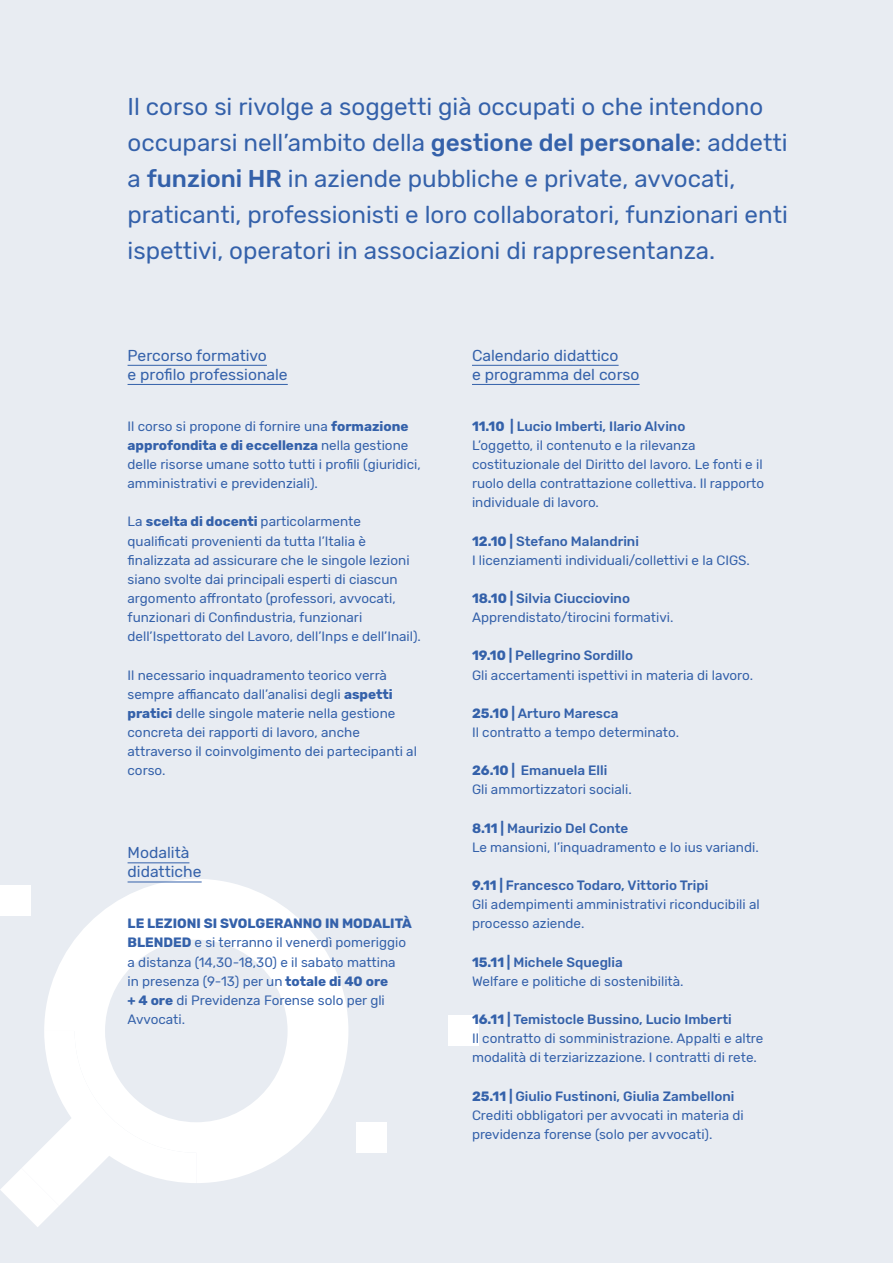
<style>
.page{position:relative;width:893px;height:1263px;background:#e8ecf2}
.page>*{position:absolute;margin:0;border:0;box-sizing:border-box;transform-origin:0 0}
.t1{font:24.15px/36px "Rubik";color:#3461aa}
.t2{font:15.75px/19.2px "Rubik";color:#3461aa}
.t3{font:13.5px/19.2px "Rubik";color:#3461aa}
.s1{font-weight:500}
.s2{font-weight:700}
</style>
<div class="page">
<svg style="left:44px;top:879px;width:304px;height:304px;fill:#fafafc"></svg>
<svg style="left:0;top:1031px;width:196px;height:196px"></svg>
<div style="left:448px;top:1016px;width:30px;height:30px;background:#fff"></div>
<div style="left:0;top:885px;width:30px;height:31px;background:#fff"></div>
<div style="left:357px;top:1122px;width:30px;height:31px;background:#fff"></div>
<hr style="left:128px;top:365px;width:139px;height:1px;background:#3461aa">
<hr style="left:128px;top:384px;width:160px;height:1px;background:#3461aa">
<hr style="left:472px;top:365px;width:147px;height:1px;background:#3461aa">
<hr style="left:472px;top:384px;width:168px;height:1px;background:#3461aa">
<hr style="left:128px;top:862px;width:61px;height:1px;background:#3461aa">
<hr style="left:128px;top:882px;width:74px;height:1px;background:#3461aa">
<p class="t1" style="left:128px;top:89px;width:662px">Il corso si rivolge a soggetti già occupati o che intendono occuparsi nell’ambito della <span class="s1">gestione del personale</span>: addetti a <span class="s1">funzioni HR</span> in aziende pubbliche e private, avvocati, praticanti, professionisti e loro collaboratori, funzionari enti ispettivi, operatori in associazioni di rappresentanza.</p>
<p class="t2" style="left:128px;top:346px;width:162px">Percorso formativo<br>e profilo professionale</p>
<p class="t3" style="left:128px;top:417px;width:295px">Il corso si propone di fornire una <span class="s2">formazione approfondita e di eccellenza</span> nella gestione delle risorse umane sotto tutti i profili (giuridici, amministrativi e previdenziali).</p>
<p class="t3" style="left:128px;top:512px;width:295px">La <span class="s2">scelta di docenti</span> particolarmente qualificati provenienti da tutta l’Italia è finalizzata ad assicurare che le singole lezioni siano svolte dai principali esperti di ciascun argomento affrontato (professori, avvocati, funzionari di Confindustria, funzionari dell’Ispettorato del Lavoro, dell’Inps e dell’Inail).</p>
<p class="t3" style="left:128px;top:666px;width:291px">Il necessario inquadramento teorico verrà sempre affiancato dall’analisi degli <span class="s2">aspetti pratici</span> delle singole materie nella gestione concreta dei rapporti di lavoro, anche attraverso il coinvolgimento dei partecipanti al corso.</p>
<p class="t2" style="left:128px;top:844px;width:76px">Modalità didattiche</p>
<p class="t3" style="left:128px;top:914px;width:286px"><span class="s2">LE LEZIONI SI SVOLGERANNO IN MODALITÀ BLENDED</span> e si terranno il venerdì pomeriggio a distanza (14,30-18,30) e il sabato mattina<br>in presenza (9-13) per un <span class="s2">totale di 40 ore<br>+ 4 ore</span> di Previdenza Forense solo per gli Avvocati.</p>
<p class="t2" style="left:472px;top:346px;width:169px">Calendario didattico<br>e programma del corso</p>
<p class="t3" style="left:472px;top:417px;width:294px"><span class="s2">11.10 |</span> <span class="s1">Lucio Imberti, Ilario Alvino<br></span>L’oggetto, il contenuto e la rilevanza costituzionale del Diritto del lavoro. Le fonti e il ruolo della contrattazione collettiva. Il rapporto individuale di lavoro.</p>
<p class="t3" style="left:472px;top:532px;width:279px"><span class="s2">12.10 |</span> <span class="s1">Stefano Malandrini<br></span>I licenziamenti individuali/collettivi e la CIGS.</p>
<p class="t3" style="left:472px;top:589px;width:203px"><span class="s2">18.10 |</span> <span class="s1">Silvia Ciucciovino<br></span>Apprendistato/tirocini formativi.</p>
<p class="t3" style="left:472px;top:646px;width:283px"><span class="s2">19.10 |</span> <span class="s1">Pellegrino Sordillo<br></span>Gli accertamenti ispettivi in materia di lavoro.</p>
<p class="t3" style="left:472px;top:704px;width:209px"><span class="s2">25.10 |</span> <span class="s1">Arturo Maresca<br></span>Il contratto a tempo determinato.</p>
<p class="t3" style="left:472px;top:761px;width:161px"><span class="s2">26.10 |</span> <span class="s1">Emanuela Elli<br></span>Gli ammortizzatori sociali.</p>
<p class="t3" style="left:472px;top:819px;width:288px"><span class="s2">8.11 |</span> <span class="s1">Maurizio Del Conte<br></span>Le mansioni, l’inquadramento e lo ius variandi.</p>
<p class="t3" style="left:472px;top:876px;width:289px"><span class="s2">9.11 |</span> <span class="s1">Francesco Todaro, Vittorio Tripi<br></span>Gli adempimenti amministrativi riconducibili al processo aziende.</p>
<p class="t3" style="left:472px;top:953px;width:213px"><span class="s2">15.11 |</span> <span class="s1">Michele Squeglia<br></span>Welfare e politiche di sostenibilità.</p>
<p class="t3" style="left:472px;top:1010px;width:293px"><span class="s2">16.11 |</span> <span class="s1">Temistocle Bussino, Lucio Imberti<br></span>Il contratto di somministrazione. Appalti e altre modalità di terziarizzazione. I contratti di rete.</p>
<p class="t3" style="left:472px;top:1086px;width:273px"><span class="s2">25.11 |</span> <span class="s1">Giulio Fustinoni, Giulia Zambelloni<br></span>Crediti obbligatori per avvocati in materia di previdenza forense (solo per avvocati).</p>
</div>
